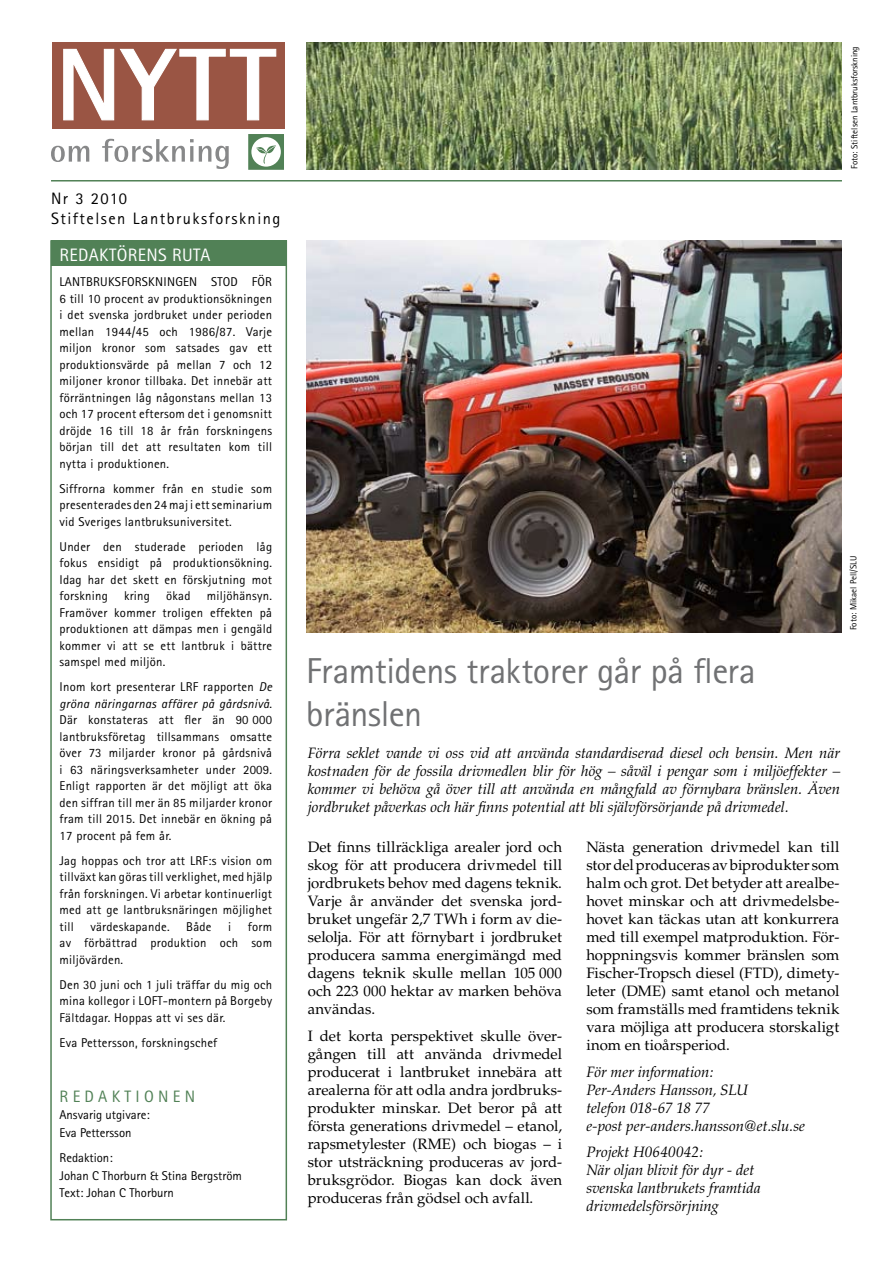
<style>
.page{position:relative;width:893px;height:1263px;background:#fff}
.page>*{position:absolute;margin:0;border:0;box-sizing:border-box;transform-origin:0 0}
.t1{font:36px/43.2px "Rotis Sans Serif";letter-spacing:-.015em;color:#707173}
.t2{font:18px "Rotis Sans Serif";letter-spacing:.02em;color:#fff}
.t3{font:16.5px/19.8px "Rotis Sans Serif";letter-spacing:.09em;color:#000}
.t4{font:16.5px "Rotis Sans Serif";color:#518156}
.t5{font:15px/18px "Palatino";color:#000;text-align:justify}
.t6{font:italic 15px/18px "Palatino";color:#000}
.t7{font:12.75px/16.5px "Rotis Sans Serif";letter-spacing:.02em;color:#000;text-align:justify}
.t8{font:12.75px/17.2px "Rotis Sans Serif";color:#000}
.t9{font:9px "Rotis Sans Serif";color:#000}
.s1{font-style:italic}
</style>
<div class="page">
<svg style="left:51px;top:146px;width:38px;height:16px"></svg>
<svg style="left:102px;top:139px;width:127px;height:30px"></svg>
<svg style="left:248px;top:134px;width:36px;height:36px"></svg>
<div style="left:52px;top:42px;width:233px;height:87px;background:#9a5544"></div>
<svg style="left:63px;top:48px;width:214px;height:73px"></svg>
<hr style="left:51px;top:180px;width:791px;height:1px;background:#518156">
<div style="left:51px;top:240px;width:235px;height:26px;background:#518156"></div>
<div style="left:50px;top:240px;width:237px;height:980px;border:2px solid #518156"></div>
<img style="left:306px;top:43px;width:536px;height:126px">
<img style="left:306px;top:240px;width:536px;height:392px">
<p class="t3" style="left:51px;top:189px;width:231px">Nr 3 2010<br>Stiftelsen Lantbruksforskning</p>
<h2 class="t2" style="left:60px;top:244px;width:153px">REDAKTÖRENS RUTA</h2>
<p class="t7" style="left:60px;top:273px;width:214px">LANTBRUKSFORSKNINGEN STOD FÖR 6 till 10 procent av produktionsökningen i det svenska jordbruket under perioden mellan 1944/45 och 1986/87. Varje miljon kronor som satsades gav ett produktionsvärde på mellan 7 och 12 miljoner kronor tillbaka. Det innebär att förräntningen låg någonstans mellan 13 och 17 procent eftersom det i genomsnitt dröjde 16 till 18 år från forskningens början till det att resultaten kom till nytta i produktionen.</p>
<p class="t7" style="left:60px;top:480px;width:214px">Siffrorna kommer från en studie som presenterades den 24 maj i ett seminarium vid Sveriges lantbruksuniversitet.</p>
<p class="t7" style="left:60px;top:538px;width:214px">Under den studerade perioden låg fokus ensidigt på produktionsökning.<br>Idag har det skett en förskjutning mot forskning</p>
<p class="t7" style="left:60px;top:587px;width:214px;text-indent:147px">miljöhänsyn.<br>Framöver kommer troligen effekten på produktionen att dämpas men i gengäld kommer vi att se ett lantbruk i bättre samspel med miljön.</p>
<p class="t7" style="left:60px;top:678px;width:214px">Inom kort presenterar LRF rapporten <span class="s1">De gröna näringarnas affärer på gårdsnivå</span>.<br>Där konstateras att fler än 90 000 lantbruksföretag tillsammans omsatte över 73 miljarder kronor på gårdsnivå i 63 näringsverksamheter under 2009.<br>Enligt rapporten är det möjligt att öka den siffran till mer än 85 miljarder kronor fram till 2015. Det innebär en ökning på 17 procent på fem år.</p>
<p class="t7" style="left:60px;top:852px;width:214px">Jag hoppas och tror att LRF:s vision om tillväxt kan göras till verklighet, med hjälp från forskningen. Vi arbetar kontinuerligt med att ge lantbruksnäringen möjlighet till</p>
<p class="t7" style="left:124px;top:587px;width:28px">kring</p>
<p class="t7" style="left:166px;top:587px;width:26px">ökad</p>
<p class="t7" style="left:90px;top:918px;width:81px">värdeskapande.</p>
<p class="t7" style="left:186px;top:918px;width:27px">Både</p>
<p class="t7" style="left:228px;top:918px;width:5px">i</p>
<p class="t7" style="left:60px;top:918px;width:214px;text-indent:188px">form av förbättrad produktion och som miljövärden.</p>
<p class="t7" style="left:60px;top:976px;width:214px">Den 30 juni och 1 juli träffar du mig och mina kollegor i LOFT-montern på Borgeby Fältdagar. Hoppas att vi ses där.</p>
<p class="t7" style="left:60px;top:1034px;width:159px">Eva Pettersson, forskningschef</p>
<p class="t4" style="left:60px;top:1087px;width:137px">R E D A K T I O N E N</p>
<p class="t8" style="left:60px;top:1106px;width:92px">Ansvarig utgivare:<br>Eva Pettersson</p>
<p class="t8" style="left:60px;top:1149px;width:184px">Redaktion:<br>Johan C Thorburn &amp; Stina Bergström<br>Text: Johan C Thorburn</p>
<p class="t9" style="left:849px;top:169px;width:124px;rotate:-90deg">Foto: Stiftelsen Lantbruksforskning</p>
<p class="t9" style="left:848px;top:630px;width:76px;rotate:-90deg">Foto: Mikael Pell/SLU</p>
<h1 class="t1" style="left:306px;top:649px;width:451px">Framtidens traktorer går på flera bränslen</h1>
<p class="t6" style="left:308px;top:744px;width:534px;text-align:justify">Förra seklet vande vi oss vid att använda standardiserad diesel och bensin. Men när kostnaden för de fossila drivmedlen blir för hög – såväl i pengar som i miljöeffekter – kommer vi behöva gå över till att använda en mångfald av förnybara bränslen. Även jordbruket påverkas och här finns potential att bli självförsörjande på drivmedel.</p>
<p class="t5" style="left:308px;top:838px;width:256px">Det finns tillräckliga arealer jord och skog för att producera drivmedel till jordbrukets behov med dagens teknik.<br>Varje år använder det svenska jord&shy;bruket ungefär 2,7 TWh i form av die&shy;selolja. För att förnybart i jordbruket producera samma energimängd med dagens teknik skulle mellan 105 000 och 223 000 hektar av marken behöva användas.</p>
<p class="t5" style="left:308px;top:1027px;width:256px">I det korta perspektivet skulle över&shy;gången till att använda drivmedel producerat i lantbruket innebära att arealerna för att odla andra jordbruks&shy;produkter minskar. Det beror på att första generations drivmedel – etanol, rapsmetylester (RME) och biogas – i stor utsträckning produceras av jord&shy;bruksgrödor. Biogas kan dock även produceras från gödsel och avfall.</p>
<p class="t5" style="left:586px;top:838px;width:255px">Nästa generation drivmedel kan till stor del produceras av biprodukter som halm och grot. Det betyder att arealbe&shy;hovet minskar och att drivmedelsbe&shy;hovet kan täckas utan att konkurrera med till exempel matproduktion. För&shy;hoppningsvis kommer bränslen som Fischer-Tropsch diesel (FTD), dimety&shy;leter (DME) samt etanol och metanol som framställs med framtidens teknik vara möjliga att producera storskaligt inom en tioårsperiod.</p>
<p class="t6" style="left:586px;top:1063px;width:220px">För mer information:<br>Per-Anders Hansson, SLU<br>telefon 018-67 18 77<br>e-post per-anders.hansson@et.slu.se</p>
<p class="t6" style="left:586px;top:1143px;width:176px">Projekt H0640042:<br>När oljan blivit för dyr - det svenska lantbrukets framtida drivmedelsförsörjning</p>
</div>
